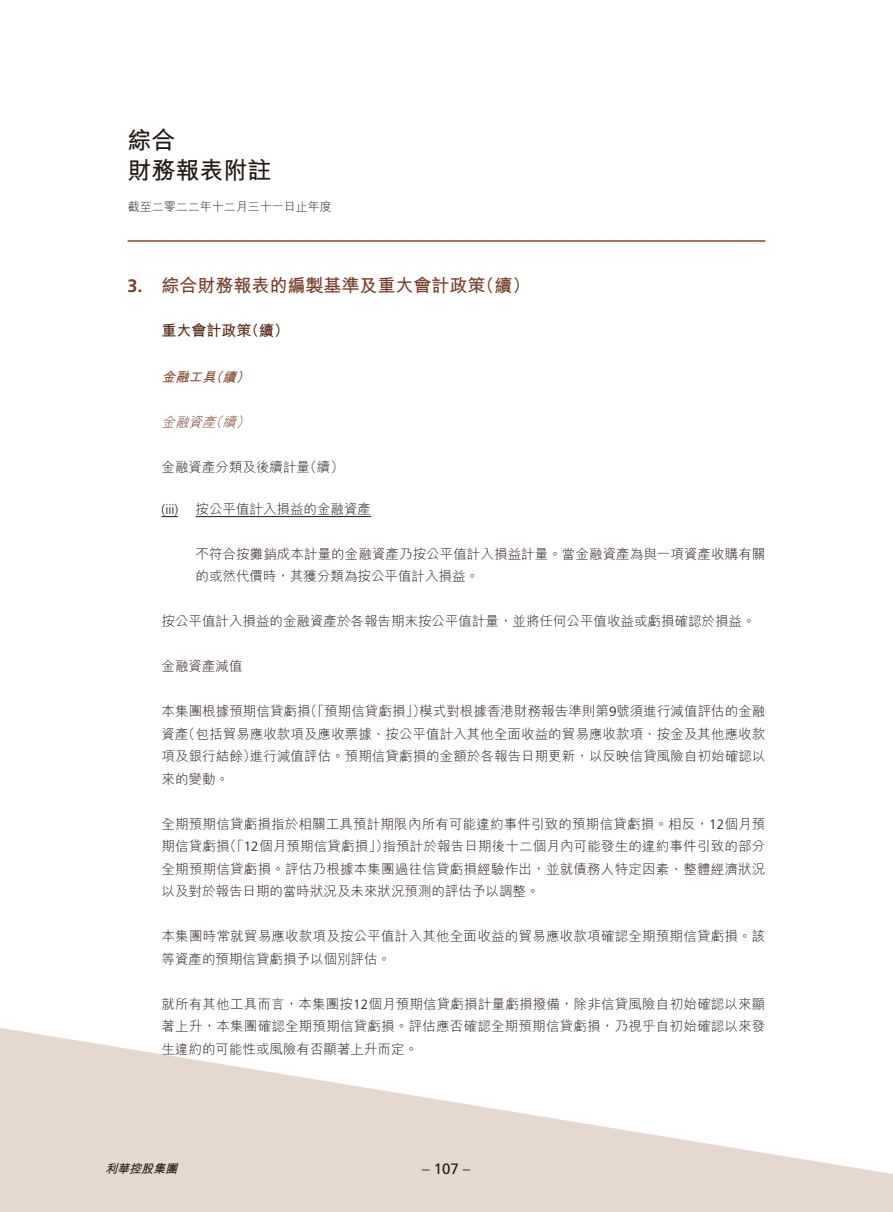
<style>
.page{position:relative;width:893px;height:1212px;background:#fff}
.page>*{position:absolute;margin:0;border:0;box-sizing:border-box;transform-origin:0 0}
.t1{font:700 24px/30px "M Hei HK";color:#231916}
.t2{font:700 18px "M Hei HK";color:#753d2a}
.t3{font:700 18px "Frutiger LT Std";color:#753d2a}
.t4{font:700 15px "M Hei HK";color:#532716}
.t5{font:15px "Frutiger LT Std";color:#231916}
.t6{font:300 13.5px/22.5px "M Hei HK";letter-spacing:.005em;color:#231916}
.t7{font:italic 700 13.5px "M Hei HK";color:#884933}
.t8{font:italic 300 13.5px "M Hei HK";color:#753d2a}
.t9{font:300 13.5px "Frutiger LT Std";color:#231916}
.t10{font:300 12px "M Hei HK";color:#231916}
.t11{font:italic 700 12px "M Hei HK";color:#231916}
.s1{font-family:"Frutiger LT Std"}
.s2{font-weight:300}
</style>
<div class="page">
<svg style="left:0;top:1028px;width:893px;height:184px;fill:#e6d8ce"></svg>
<hr style="left:128px;top:240px;width:637px;height:2px;background:#884933">
<svg style="left:162px;top:516px;width:16px;height:1px"></svg>
<hr style="left:196px;top:516px;width:175px;height:1px;background:#231916">
<h1 class="t1" style="left:128px;top:123px;width:145px">綜合<br>財務報表附註</h1>
<p class="t10" style="left:128px;top:200px;width:205px">截至二零二二年十二月三十一日止年度</p>
<h2 class="t3" style="left:128px;top:276px;width:17px">3.</h2>
<h2 class="t2" style="left:162px;top:273px;width:325px">綜合財務報表的編製基準及重大會計政策</h2>
<h2 class="t2" style="left:477px;top:273px;width:55px">（續(</h2>
<p class="t4" style="left:162px;top:320px;width:91px">重大會計政策</p>
<p class="t7" style="left:236px;top:367px;width:20px">(</p>
<p class="t4" style="left:244px;top:320px;width:46px">（續(</p>
<p class="t7" style="left:162px;top:367px;width:80px">金融工具續</p>
<p class="t7" style="left:209px;top:367px;width:20px">（</p>
<p class="t8" style="left:162px;top:415px;width:79px">金融資產續</p>
<p class="t8" style="left:209px;top:415px;width:19px">（</p>
<p class="t8" style="left:236px;top:415px;width:19px">(</p>
<p class="t6" style="left:162px;top:455px;width:150px">金融資產分類及後續計量</p>
<p class="t6" style="left:196px;top:497px;width:177px">按公平值計入損益的金融資產</p>
<p class="t6" style="left:303px;top:455px;width:42px">（續(</p>
<p class="t9" style="left:162px;top:501px;width:18px">(iii)</p>
<p class="t6" style="left:196px;top:542px;width:571px">不符合按攤銷成本計量的金融資產乃按公平值計入損益計量。當金融資產為與一項資產收購有關的或然代價時，其獲分類為按公平值計入損益。</p>
<p class="t6" style="left:162px;top:610px;width:596px">按公平值計入損益的金融資產於各報告期末按公平值計量，並將任何公平值收益或虧損確認於損益。</p>
<p class="t6" style="left:162px;top:655px;width:83px">金融資產減值</p>
<p class="t6" style="left:419px;top:700px;width:348px">模式對根據香港財務報告準則第<span class="s1">9</span>號須進行減值評估的金融</p>
<p class="t6" style="left:182px;top:700px;width:585px;text-indent:-20px">本集團根據預期信貸虧損<br>（包括貿易應收款項及應收票據、按公平值計入其他全面收益的貿易應收款項、按金及其他應收款</p>
<p class="t6" style="left:304px;top:700px;width:123px">（「預期信貸虧損」）</p>
<p class="t6" style="left:162px;top:722px;width:29px">資產</p>
<p class="t6" style="left:250px;top:745px;width:517px">進行減值評估。預期信貸虧損的金額於各報告日期更新，以反映信貸風險自初始確認以</p>
<p class="t6" style="left:162px;top:745px;width:96px">項及銀行結餘）來的變動。</p>
<p class="t6" style="left:162px;top:812px;width:605px;text-align:right">全期預期信貸虧損指於相關工具預計期限內所有可能違約事件引致的預期信貸虧損。相反，<span class="s1">12</span>個月預指預計於報告日期後十二個月內可能發生的違約事件引致的部分</p>
<p class="t6" style="left:162px;top:835px;width:605px">期信貸虧損<br>全期預期信貸虧損。評估乃根據本集團過往信貸虧損經驗作出，並就債務人特定因素、整體經濟狀況以及對於報告日期的當時狀況及未來狀況預測的評估予以調整。</p>
<p class="t6" style="left:162px;top:925px;width:605px">本集團時常就貿易應收款項及按公平值計入其他全面收益的貿易應收款項確認全期預期信貸虧損。該等資產的預期信貸虧損予以個別評估。</p>
<p class="t6" style="left:162px;top:992px;width:605px;text-align:justify">就所有其他工具而言，本集團按<span class="s1">12</span>個月預期信貸虧損計量虧損撥備，除非信貸風險自初始確認以來顯著上升，本集團確認全期預期信貸虧損。評估應否確認全期預期信貸虧損，乃視乎自初始確認以來發生違約的可能性或風險有否顯著上升而定。</p>
<p class="t6" style="left:223px;top:835px;width:167px">（「<span class="s1">12</span>個月預期信貸虧損」）</p>
<p class="t11" style="left:105px;top:1160px;width:78px">利華控股集團</p>
<p class="t5" style="left:422px;top:1160px;width:50px"><span class="s2">–</span> 107 <span class="s2">–</span></p>
</div>
